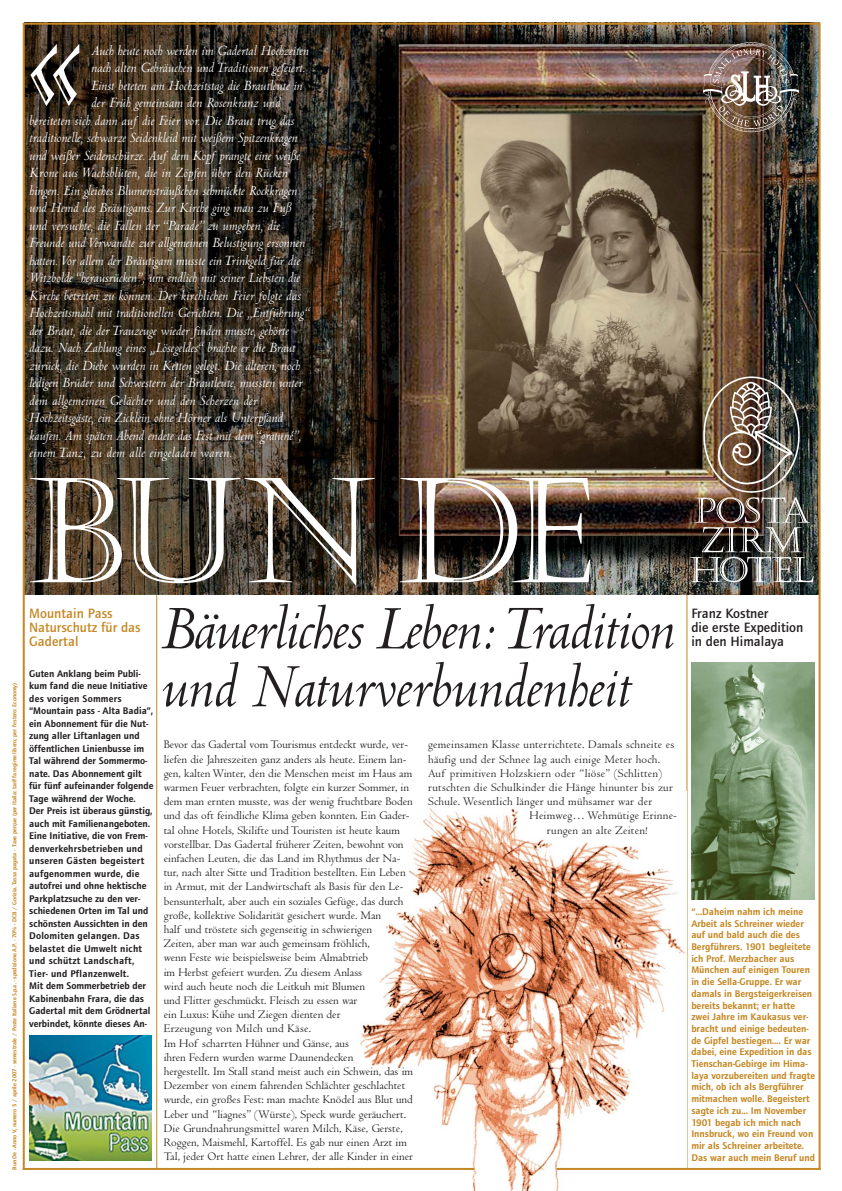
<style>
.page{position:relative;width:842px;height:1191px;background:#fff}
.page>*{position:absolute;margin:0;border:0;box-sizing:border-box;transform-origin:0 0}
.t1{font:145.7px "Castellar";color:#fff}
.t2{font:139.7px "Castellar";color:#fff}
.t3{font:italic 66px/58px "Centaur";letter-spacing:-.02em;color:#231f20}
.t4{font:italic 15px "Centaur";color:#fff}
.t5{font:italic 15px "Centaur";letter-spacing:.02em;color:#fff}
.t6{font:500 14px/14px "Foundry Journal";color:#231f20}
.t7{font:500 14px/14px "Foundry Journal";color:#c58824}
.t8{font:12px/14.2px "Centaur";color:#231f20}
.t9{font:12px "Centaur";letter-spacing:.02em;color:#231f20}
.t10{font:600 10px/12.5px "Foundry Journal";color:#231f20}
.t11{font:600 10px/11.7px "Foundry Journal";color:#c58824}
.t12{font:600 6px "Foundry Journal";letter-spacing:-.01em;color:#c58824}
</style>
<div class="page">
<hr style="left:156px;top:24px;width:1px;height:1146px;background:#c58824">
<hr style="left:686px;top:23px;width:1px;height:1146px;background:#c58824">
<img style="left:25px;top:25px;width:794px;height:570px">
<hr style="left:23px;top:24px;width:2px;height:1146px;background:#c58824">
<hr style="left:23px;top:23px;width:797px;height:2px;background:#c58824">
<hr style="left:819px;top:23px;width:2px;height:1147px;background:#c58824">
<img style="left:30px;top:1035px;width:121px;height:125px">
<img style="left:684px;top:372px;width:131px;height:215px">
<img style="left:697px;top:39px;width:112px;height:96px">
<img style="left:692px;top:663px;width:123px;height:237px">
<img style="left:342px;top:807px;width:344px;height:384px">
<hr style="left:557px;top:1168px;width:264px;height:2px;background:#c58824">
<hr style="left:23px;top:1168px;width:451px;height:2px;background:#c58824">
<p class="t12" style="left:12px;top:1170px;width:488px;rotate:-90deg">Bun De - Anno V, numero 5 / aprile 2007 - semestrale / Poste Italiane S.p.a. - spedizione A.P. - 70% - DCB / Gorizia. Tassa pagata - Taxe perçue (per Italia: tariffa regime libero; per l’estero: Economy)</p>
<h2 class="t2" style="left:27px;top:-2px;width:55px">«</h2>
<p class="t4" style="left:91px;top:45px;width:219px">Auch heute noch werden im Gadertal Hochzeiten</p>
<p class="t4" style="left:91px;top:62px;width:216px">nach alten Gebräuchen und Traditionen gefeiert.</p>
<p class="t4" style="left:91px;top:80px;width:213px">Einst beteten am Hochzeitstag die Brautleute in</p>
<p class="t4" style="left:91px;top:97px;width:191px">der Früh gemeinsam den Rosenkranz und</p>
<p class="t4" style="left:29px;top:115px;width:267px">bereiteten sich dann auf die Feier vor. Die Braut trug das</p>
<p class="t4" style="left:29px;top:132px;width:270px">traditionelle, schwarze Seidenkleid mit weißem Spitzenkragen</p>
<p class="t4" style="left:29px;top:150px;width:272px">und weißer Seidenschürze. Auf dem Kopf prangte eine weiße</p>
<p class="t4" style="left:29px;top:167px;width:260px">Krone aus Wachsblüten, die in Zöpfen über den Rücken</p>
<p class="t4" style="left:29px;top:185px;width:269px">hingen. Ein gleiches Blumensträußchen schmückte Rockkragen</p>
<p class="t4" style="left:29px;top:202px;width:264px">und Hemd des Bräutigams. Zur Kirche ging man zu Fuß</p>
<p class="t4" style="left:29px;top:220px;width:252px">und versuchte, die Fallen der “Parade” zu umgehen, die</p>
<p class="t4" style="left:29px;top:237px;width:277px">Freunde und Verwandte zur allgemeinen Belustigung ersonnen</p>
<p class="t4" style="left:29px;top:255px;width:272px">hatten. Vor allem der Bräutigam musste ein Trinkgeld für die</p>
<p class="t4" style="left:29px;top:272px;width:272px">Witzbolde “herausrücken”, um endlich mit seiner Liebsten die</p>
<p class="t4" style="left:29px;top:290px;width:273px">Kirche betreten zu können. Der kirchlichen Feier folgte das</p>
<p class="t4" style="left:29px;top:307px;width:282px">Hochzeitsmahl mit traditionellen Gerichten. Die „Entführung“</p>
<p class="t4" style="left:29px;top:325px;width:261px">der Braut, die der Trauzeuge wieder finden musste, gehörte</p>
<p class="t4" style="left:29px;top:342px;width:267px">dazu. Nach Zahlung eines „Lösegeldes“ brachte er die Braut</p>
<p class="t4" style="left:29px;top:360px;width:272px">zurück, die Diebe wurden in Ketten gelegt. Die älteren, noch</p>
<p class="t4" style="left:29px;top:377px;width:275px">ledigen Brüder und Schwestern der Brautleute, mussten unter</p>
<p class="t5" style="left:29px;top:395px;width:230px">dem allgemeinen Gelächter und den Scherzen der</p>
<p class="t4" style="left:29px;top:412px;width:255px">Hochzeitsgäste, ein Zicklein ohne Hörner als Unterpfand</p>
<p class="t4" style="left:29px;top:430px;width:273px">kaufen. Am späten Abend endete das Fest mit dem “gratuné”,</p>
<p class="t5" style="left:29px;top:447px;width:204px">einem Tanz, zu dem alle eingeladen waren.</p>
<h1 class="t1" style="left:28px;top:447px;width:567px">BUN DE</h1>
<p class="t7" style="left:29px;top:607px;width:113px">Mountain Pass<br>Naturschutz für das<br>Gadertal</p>
<p class="t10" style="left:29px;top:668px;width:126px">Guten Anklang beim Publi&shy;kum fand die neue Initiative des vorigen Sommers “Mountain pass - Alta Badia”, ein Abonnement für die Nut&shy;zung aller Liftanlagen und öffentlichen Linienbusse im<br>Tal während der Sommermo&shy;nate. Das Abonnement gilt für fünf aufeinander folgende<br>Tage während der Woche.<br>Der Preis ist überaus günstig, auch mit Familienangeboten.<br>Eine Initiative, die von Frem&shy;denverkehrsbetrieben und unseren Gästen begeistert aufgenommen wurde, die autofrei und ohne hektische<br>Parkplatzsuche zu den ver&shy;schiedenen Orten im Tal und schönsten Aussichten in den<br>Dolomiten gelangen. Das belastet die Umwelt nicht und schützt Landschaft,<br>Tier- und Pflanzenwelt.<br>Mit dem Sommerbetrieb der<br>Kabinenbahn Frara, die das<br>Gadertal mit dem Grödnertal verbindet, könnte dieses An-</p>
<h3 class="t3" style="left:161px;top:606px;width:515px">Bäuerliches Leben: Tradition und Naturverbundenheit</h3>
<p class="t8" style="left:164px;top:739px;width:251px">Bevor das Gadertal vom Tourismus entdeckt wurde, ver&shy;liefen die Jahreszeiten ganz anders als heute. Einem lan&shy;gen, kalten Winter, den die Menschen meist im Haus am warmen Feuer verbrachten, folgte ein kurzer Sommer, in dem man ernten musste, was der wenig fruchtbare Boden und das oft feindliche Klima geben konnten. Ein Gader&shy;tal ohne Hotels, Skilifte und Touristen ist heute kaum vorstellbar. Das Gadertal früherer Zeiten, bewohnt von einfachen Leuten, die das Land im Rhythmus der Na&shy;tur, nach alter Sitte und Tradition bestellten. Ein Leben in Armut, mit der Landwirtschaft als Basis für den Le&shy;bensunterhalt, aber auch ein soziales Gefüge, das durch große, kollektive Solidarität gesichert wurde. Man<br>half und tröstete sich gegenseitig in schwierigen<br>Zeiten, aber man war auch gemeinsam fröhlich,<br>wenn Feste wie beispielsweise beim Almabtrieb<br>im Herbst gefeiert wurden. Zu diesem Anlass<br>wird auch heute noch die Leitkuh mit Blumen<br>und Flitter geschmückt. Fleisch zu essen war<br>ein Luxus: Kühe und Ziegen dienten der<br>Erzeugung von Milch und Käse.<br>Im Hof scharrten Hühner und Gänse, aus<br>ihren Federn wurden warme Daunendecken<br>hergestellt. Im Stall stand meist auch ein Schwein, das im Dezember von einem fahrenden Schlächter geschlachtet wurde, ein großes Fest: man machte Knödel aus Blut und Leber und “liagnes” (Würste), Speck wurde geräuchert.<br>Die Grundnahrungsmittel waren Milch, Käse, Gerste, Roggen, Maismehl, Kartoffel. Es gab nur einen Arzt im Tal, jeder Ort hatte einen Lehrer, der alle Kinder in einer</p>
<p class="t9" style="left:428px;top:740px;width:248px">gemeinsamen Klasse unterrichtete. Damals schneite es</p>
<p class="t9" style="left:428px;top:754px;width:233px">häufig und der Schnee lag auch einige Meter hoch.</p>
<p class="t9" style="left:428px;top:769px;width:236px">Auf primitiven Holzskiern oder “liöse” (Schlitten)</p>
<p class="t9" style="left:428px;top:783px;width:246px">rutschten die Schulkinder die Hänge hinunter bis zur</p>
<p class="t9" style="left:428px;top:797px;width:225px">Schule. Wesentlich länger und mühsamer war der</p>
<p class="t9" style="left:530px;top:811px;width:149px">Heimweg… Wehmütige Erinne-</p>
<p class="t9" style="left:547px;top:825px;width:102px">rungen an alte Zeiten!</p>
<p class="t6" style="left:691px;top:607px;width:114px">Franz Kostner<br>die erste Expedition in den Himalaya</p>
<p class="t11" style="left:691px;top:906px;width:125px">“…Daheim nahm ich meine<br>Arbeit als Schreiner wieder auf und bald auch die des<br>Bergführers. 1901 begleitete ich Prof. Merzbacher aus<br>München auf einigen Touren in die Sella-Gruppe. Er war damals in Bergsteigerkreisen bereits bekannt; er hatte zwei Jahre im Kaukasus ver&shy;bracht und einige bedeuten&shy;de Gipfel bestiegen…. Er war dabei, eine Expedition in das<br>Tienschan-Gebirge im Hima&shy;laya vorzubereiten und fragte mich, ob ich als Bergführer mitmachen wolle. Begeistert sagte ich zu… Im November<br>1901 begab ich mich nach<br>Innsbruck, wo ein Freund von mir als Schreiner arbeitete.<br>Das war auch mein Beruf und</p>
</div>
